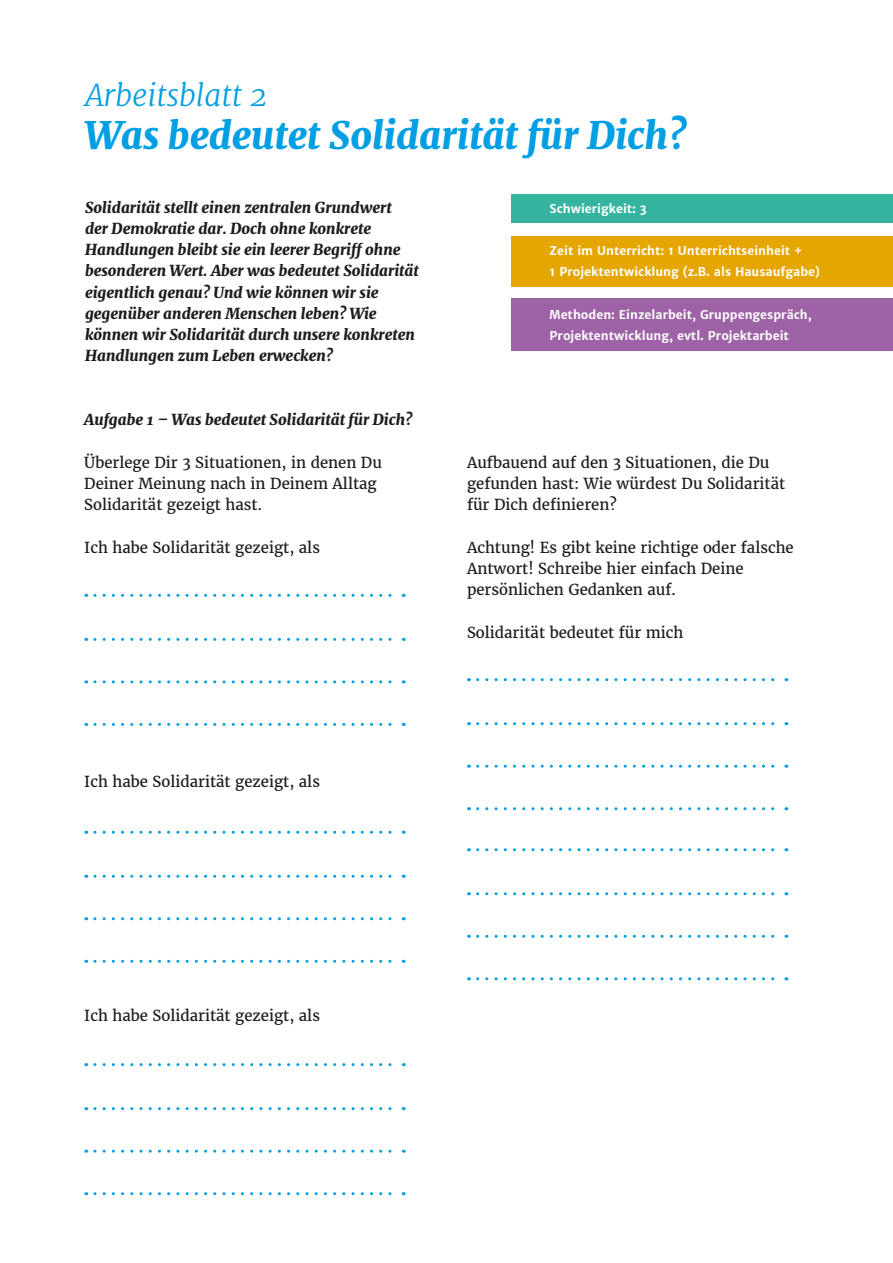
<style>
.page{position:relative;width:893px;height:1263px;background:#fff}
.page>*{position:absolute;margin:0;border:0;box-sizing:border-box;transform-origin:0 0}
.t1{font:italic 800 37.5px "Merriweather";color:#009fe3}
.t2{font:italic 300 30px "Merriweather";color:#009fe3}
.t3{font:15px/21.3px "Merriweather";color:#1d1d1b}
.t4{font:italic 800 15px/21.3px "Merriweather";color:#1d1d1b}
.t5{font:700 12px/21.3px "Merriweather Sans";color:#fff}
</style>
<div class="page">
<div style="left:511px;top:194px;width:382px;height:29px;background:#36b4a0"></div>
<div style="left:511px;top:237px;width:382px;height:50px;background:#e6a601"></div>
<div style="left:511px;top:299px;width:382px;height:52px;background:#9e63a6"></div>
<svg style="left:95px;top:594px;width:309px;height:3px"></svg>
<svg style="left:478px;top:678px;width:309px;height:3px"></svg>
<svg style="left:478px;top:848px;width:309px;height:3px"></svg>
<svg style="left:95px;top:831px;width:309px;height:3px"></svg>
<svg style="left:95px;top:1063px;width:309px;height:3px"></svg>
<svg style="left:95px;top:638px;width:309px;height:3px"></svg>
<svg style="left:478px;top:722px;width:309px;height:3px"></svg>
<svg style="left:478px;top:892px;width:309px;height:3px"></svg>
<svg style="left:95px;top:875px;width:309px;height:3px"></svg>
<svg style="left:95px;top:1107px;width:309px;height:3px"></svg>
<svg style="left:95px;top:680px;width:309px;height:3px"></svg>
<svg style="left:478px;top:765px;width:309px;height:3px"></svg>
<svg style="left:478px;top:935px;width:309px;height:3px"></svg>
<svg style="left:95px;top:917px;width:309px;height:3px"></svg>
<svg style="left:95px;top:1150px;width:309px;height:3px"></svg>
<svg style="left:95px;top:723px;width:309px;height:3px"></svg>
<svg style="left:478px;top:807px;width:309px;height:3px"></svg>
<svg style="left:478px;top:977px;width:309px;height:3px"></svg>
<svg style="left:95px;top:960px;width:309px;height:3px"></svg>
<svg style="left:95px;top:1192px;width:309px;height:3px"></svg>
<h2 class="t2" style="left:85px;top:77px;width:184px">Arbeitsblatt 2</h2>
<h1 class="t1" style="left:85px;top:112px;width:602px">Was bedeutet Solidarität für Dich?</h1>
<p class="t4" style="left:85px;top:197px;width:335px">Solidarität stellt einen zentralen Grundwert<br>der Demokratie dar. Doch ohne konkrete Handlungen bleibt sie ein leerer Begriff ohne besonderen Wert. Aber was bedeutet Solidarität eigentlich genau? Und wie können wir sie gegenüber anderen Menschen leben? Wie können wir Solidarität durch unsere konkreten Handlungen zum Leben erwecken?</p>
<p class="t4" style="left:84px;top:409px;width:329px">Aufgabe 1 – Was bedeutet Solidarität für Dich?</p>
<p class="t3" style="left:84px;top:452px;width:299px">Überlege Dir 3 Situationen, in denen Du<br>Deiner Meinung nach in Deinem Alltag<br>Solidarität gezeigt hast.</p>
<p class="t3" style="left:84px;top:537px;width:237px">Ich habe Solidarität gezeigt, als</p>
<p class="t5" style="left:550px;top:198px;width:99px">Schwierigkeit: 3</p>
<p class="t5" style="left:550px;top:240px;width:272px">Zeit im Unterricht: 1 Unterrichtseinheit +<br>1 Projektentwicklung (z.B. als Hausaufgabe)</p>
<p class="t5" style="left:550px;top:304px;width:264px">Methoden: Einzelarbeit, Gruppengespräch,<br>Projektentwicklung, evtl. Projektarbeit</p>
<p class="t3" style="left:467px;top:452px;width:320px">Aufbauend auf den 3 Situationen, die Du gefunden hast: Wie würdest Du Solidarität für Dich definieren?</p>
<p class="t3" style="left:467px;top:537px;width:328px">Achtung! Es gibt keine richtige oder falsche<br>Antwort! Schreibe hier einfach Deine persönlichen Gedanken auf.</p>
<p class="t3" style="left:467px;top:622px;width:218px">Solidarität bedeutet für mich</p>
<p class="t3" style="left:84px;top:771px;width:237px">Ich habe Solidarität gezeigt, als</p>
<p class="t3" style="left:84px;top:1004px;width:237px">Ich habe Solidarität gezeigt, als</p>
</div>
